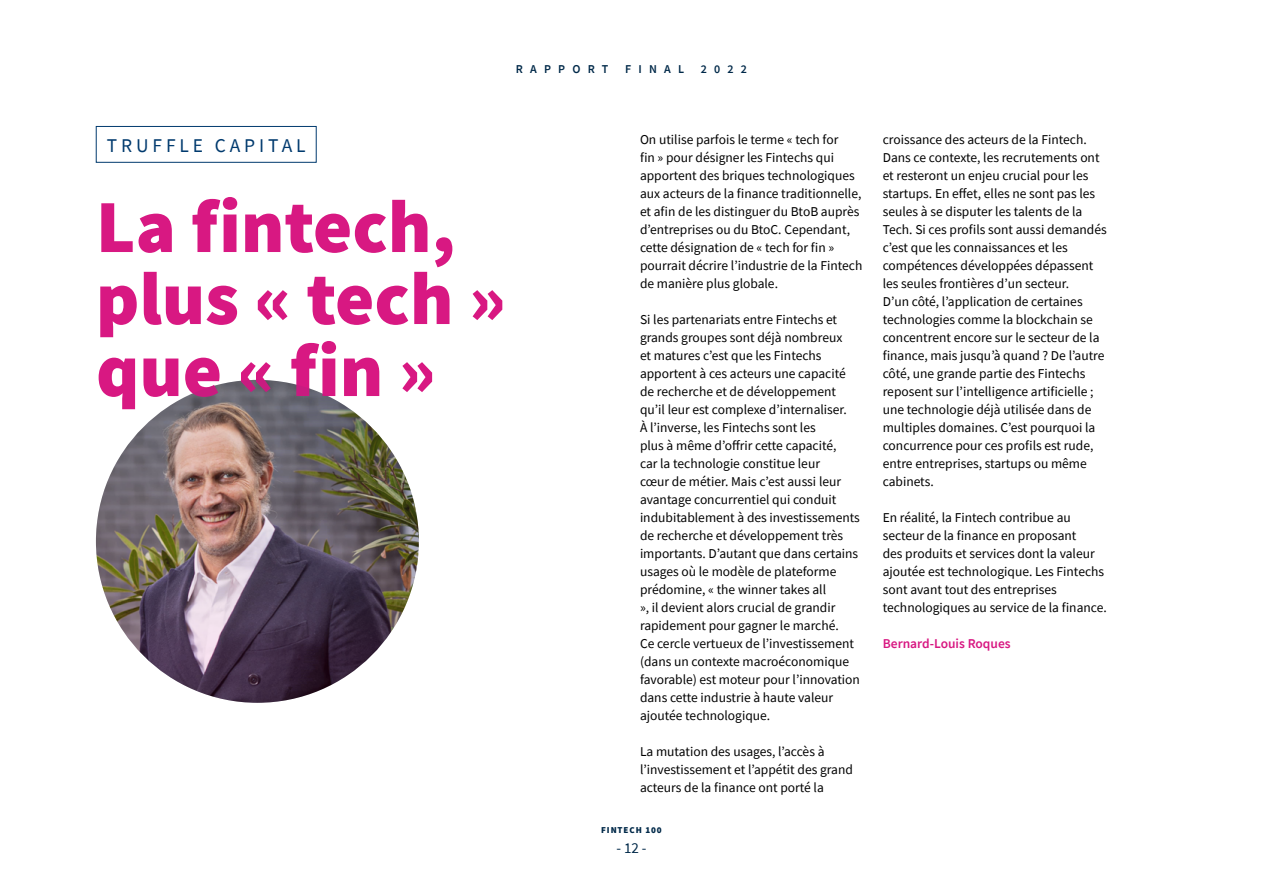
<style>
.page{position:relative;width:1263px;height:893px;background:#fff}
.page>*{position:absolute;margin:0;border:0;box-sizing:border-box;transform-origin:0 0}
.t1{font:900 75px/72px "Source Sans Pro";color:#d81882}
.t2{font:19.5px "Source Sans Pro";letter-spacing:.2em;color:#003a6e}
.t3{font:15px "Source Sans Pro";color:#002949}
.t4{font:13.5px/18px "Source Sans Pro";color:#000}
.t5{font:600 13.5px "Source Sans Pro";color:#d81882}
.t6{font:600 12px "Source Sans Pro";letter-spacing:.6em;color:#002949}
.t7{font:900 9px "Source Sans Pro";letter-spacing:.1em;color:#002949}
</style>
<div class="page">
<div style="left:96px;top:126px;width:220px;height:37px;border:1px solid #003a6e"></div>
<img style="left:96px;top:380px;width:323px;height:323px;border-radius:50%">
<p class="t6" style="left:516px;top:61px;width:94px">RAPPORT</p>
<p class="t6" style="left:625px;top:61px;width:60px">FINAL</p>
<p class="t6" style="left:701px;top:61px;width:48px">2022</p>
<h2 class="t2" style="left:107px;top:133px;width:200px">TRUFFLE CAPITAL</h2>
<h1 class="t1" style="left:96px;top:190px;width:412px">La fintech, plus « tech » que « fin »</h1>
<p class="t4" style="left:640px;top:130px;width:224px">On utilise parfois le terme « tech for<br>fin » pour désigner les Fintechs qui apportent des briques technologiques aux acteurs de la finance traditionnelle, et afin de les distinguer du BtoB auprès d’entreprises ou du BtoC. Cependant, cette désignation de « tech for fin » pourrait décrire l’industrie de la Fintech de manière plus globale.</p>
<p class="t4" style="left:640px;top:310px;width:221px">Si les partenariats entre Fintechs et grands groupes sont déjà nombreux<br>et matures c’est que les Fintechs apportent à ces acteurs une capacité de recherche et de développement qu’il leur est complexe d’internaliser.<br>À l’inverse, les Fintechs sont les<br>plus à même d’offrir cette capacité,<br>car la technologie constitue leur<br>cœur de métier. Mais c’est aussi leur avantage concurrentiel qui conduit indubitablement à des investissements de recherche et développement très importants. D’autant que dans certains usages où le modèle de plateforme prédomine, « the winner takes all<br>», il devient alors crucial de grandir rapidement pour gagner le marché.<br>Ce cercle vertueux de l’investissement (dans un contexte macroéconomique favorable) est moteur pour l’innovation dans cette industrie à haute valeur ajoutée technologique.</p>
<p class="t4" style="left:640px;top:742px;width:214px">La mutation des usages, l’accès à l’investissement et l’appétit des grand acteurs de la finance ont porté la</p>
<p class="t7" style="left:601px;top:824px;width:62px">FINTECH 100</p>
<p class="t3" style="left:616px;top:838px;width:32px">- 12 -</p>
<p class="t4" style="left:883px;top:130px;width:225px">croissance des acteurs de la Fintech.<br>Dans ce contexte, les recrutements ont et resteront un enjeu crucial pour les startups. En effet, elles ne sont pas les seules à se disputer les talents de la Tech. Si ces profils sont aussi demandés c’est que les connaissances et les compétences développées dépassent les seules frontières d’un secteur.<br>D’un côté, l’application de certaines technologies comme la blockchain se concentrent encore sur le secteur de la finance, mais jusqu’à quand ? De l’autre côté, une grande partie des Fintechs reposent sur l’intelligence artificielle ; une technologie déjà utilisée dans de multiples domaines. C’est pourquoi la concurrence pour ces profils est rude, entre entreprises, startups ou même cabinets.</p>
<p class="t4" style="left:883px;top:508px;width:226px">En réalité, la Fintech contribue au secteur de la finance en proposant<br>des produits et services dont la valeur ajoutée est technologique. Les Fintechs sont avant tout des entreprises technologiques au service de la finance.</p>
<p class="t5" style="left:883px;top:634px;width:129px">Bernard-Louis Roques</p>
</div>
